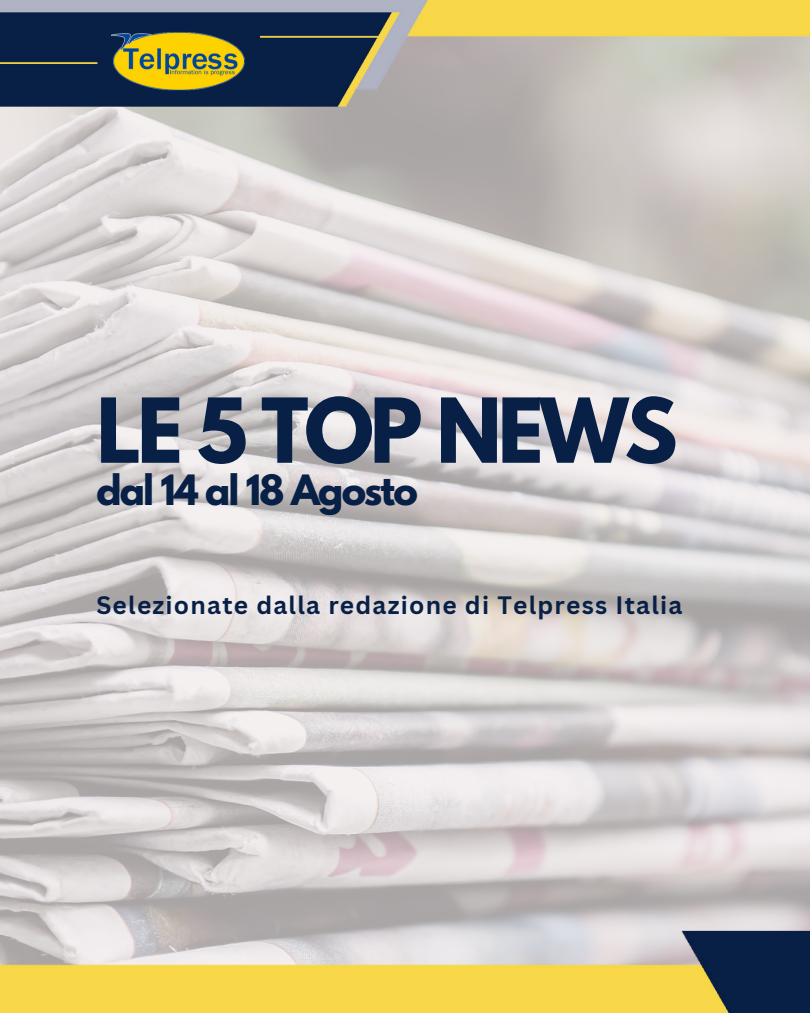
<style>
.page{position:relative;width:810px;height:1013px;background:#fff}
.page>*{position:absolute;margin:0;border:0;box-sizing:border-box;transform-origin:0 0}
.t1{font:700 79.2px "League Spartan";letter-spacing:-.05em;color:#082046}
.t2{font:700 37px "League Spartan";letter-spacing:-.05em;color:#082046}
.t3{font:700 24.5px "Canva Sans";letter-spacing:.05em;color:#082046}
</style>
<div class="page">
<img style="left:0;top:184px;width:810px;height:580px">
<img style="left:0;top:0;width:810px;height:184px">
<img style="left:112px;top:29px;width:133px;height:63px">
<img style="left:0;top:764px;width:810px;height:248px">
<p class="t1" style="left:96px;top:391px;width:583px">LE 5 TOP NEWS</p>
<p class="t2" style="left:96px;top:471px;width:323px">dal 14 al 18 Agosto</p>
<p class="t3" style="left:96px;top:587px;width:588px">Selezionate dalla redazione di Telpress Italia</p>
</div>
